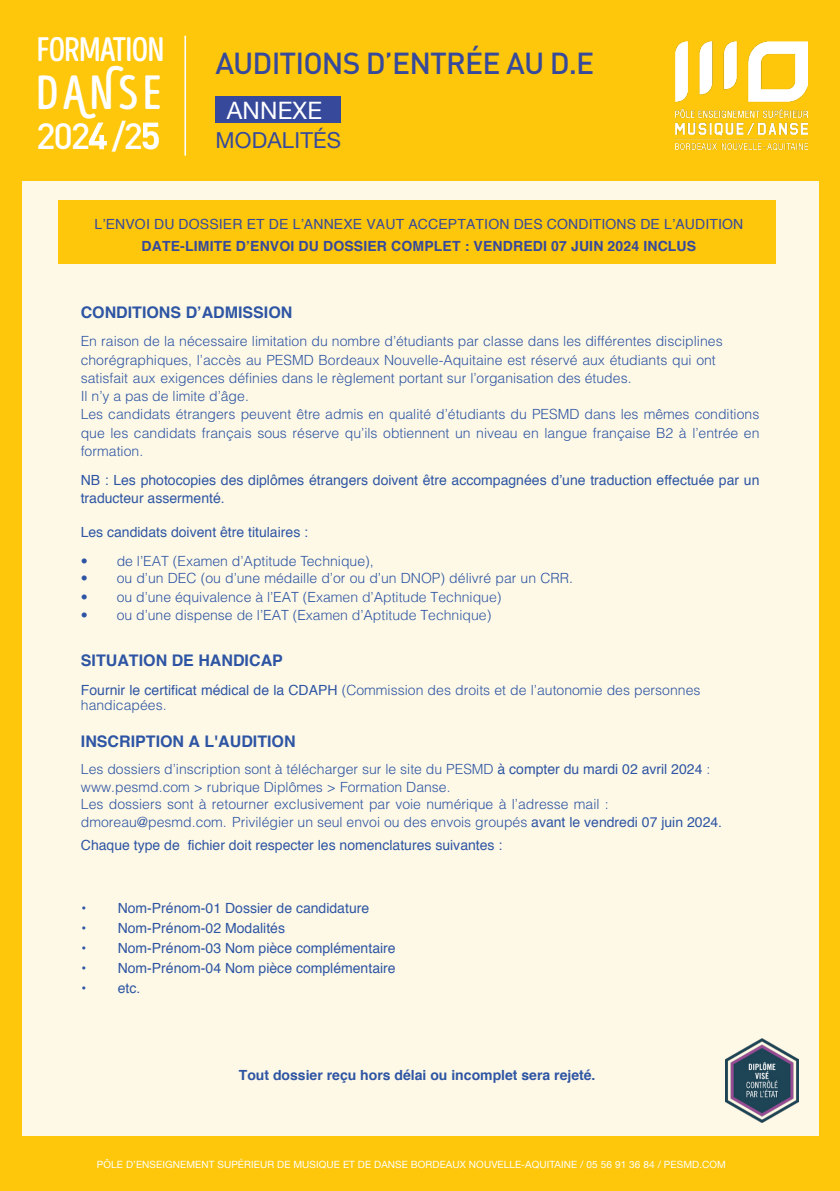
<style>
.page{position:relative;width:840px;height:1191px;background:#fff}
.page>*{position:absolute;margin:0;border:0;box-sizing:border-box;transform-origin:0 0}
.t1{font:48px "Intro Head BUC Trial Base";letter-spacing:.09em;color:#fff}
.t2{font:500 36px "DIN Pro";letter-spacing:-.065em;color:#fff}
.t3{font:34px "Intro Head BUC Trial Base";letter-spacing:-.03em;color:#fff}
.t4{font:500 30px "DIN Pro";letter-spacing:-.03em;color:#36499b}
.t5{font:24px "Helvetica Neue";letter-spacing:.01em;color:#fff}
.t6{font:22px "Helvetica Neue";letter-spacing:.01em;color:#36499b}
.t7{font:700 16px "Helvetica";color:#2e55a4}
.t8{font:300 14px/18.2px "Helvetica";color:#2e55a4}
.t9{font:14px/18px "Helvetica";color:#2e55a4}
.t10{font:14px/22px "Helvetica";letter-spacing:.01em;color:#36499b;text-align:center}
.t11{font:700 14px "Helvetica";color:#2e55a4}
.t12{font:10px "Helvetica Neue";letter-spacing:.01em;color:#fff}
.s1{font-weight:700}
.s2{font-weight:400}
</style>
<div class="page">
<hr style="left:839px;top:0;width:1px;height:1191px;background:#fec70c">
<div style="left:0;top:0;width:839px;height:1191px;background:#fec70c"></div>
<img style="left:675px;top:42px;width:132px;height:107px">
<div style="left:23px;top:181px;width:795px;height:954px;background:#fef9e6"></div>
<div style="left:215px;top:97px;width:125px;height:26px;background:#36499b"></div>
<hr style="left:184px;top:36px;width:2px;height:119px;background:#fff">
<img style="left:725px;top:1038px;width:72px;height:84px">
<div style="left:58px;top:200px;width:717px;height:64px;background:#fec70c"></div>
<p class="t3" style="left:36px;top:30px;width:130px">formation</p>
<p class="t1" style="left:36px;top:66px;width:127px">DANSe</p>
<p class="t2" style="left:36px;top:107px;width:125px">2024 /25</p>
<p class="t4" style="left:215px;top:39px;width:380px">AUDITIONS D’ENTRÉE AU D.E</p>
<p class="t5" style="left:226px;top:93px;width:97px">ANNEXE</p>
<p class="t6" style="left:215px;top:124px;width:127px">MODALITÉS</p>
<p class="t10" style="left:94px;top:213px;width:650px">L’ENVOI DU DOSSIER ET DE L’ANNEXE VAUT ACCEPTATION DES CONDITIONS DE L’AUDITION<br><span class="s1">DATE-LIMITE D’ENVOI DU DOSSIER COMPLET : VENDREDI 07 JUIN 2024 INCLUS</span></p>
<p class="t7" style="left:81px;top:302px;width:213px">CONDITIONS D’ADMISSION</p>
<p class="t8" style="left:81px;top:332px;width:680px">En raison de la nécessaire limitation du nombre d’étudiants par classe dans les différentes disciplines chorégraphiques, l’accès au PESMD Bordeaux Nouvelle-Aquitaine est réservé aux étudiants qui ont satisfait aux exigences définies dans le règlement portant sur l’organisation des études.<br>Il n’y a pas de limite d’âge.<br>Les candidats étrangers peuvent être admis en qualité d’étudiants du PESMD dans les mêmes conditions que les candidats français sous réserve qu’ils obtiennent un niveau en langue française B2 à l’entrée en formation.</p>
<p class="t9" style="left:81px;top:470px;width:680px">NB : Les photocopies des diplômes étrangers doivent être accompagnées d’une traduction effectuée par un traducteur assermenté.</p>
<p class="t9" style="left:81px;top:522px;width:229px">Les candidats doivent être titulaires :</p>
<p class="t8" style="left:81px;top:552px;width:294px">• de l’EAT (Examen d’Aptitude Technique),</p>
<p class="t8" style="left:81px;top:569px;width:493px">• ou d’un DEC (ou d’une médaille d’or ou d’un DNOP) délivré par un CRR.</p>
<p class="t8" style="left:81px;top:588px;width:422px">• ou d’une équivalence à l’EAT (Examen d’Aptitude Technique)</p>
<p class="t8" style="left:81px;top:606px;width:412px">• ou d’une dispense de l’EAT (Examen d’Aptitude Technique)</p>
<p class="t7" style="left:81px;top:650px;width:203px">SITUATION DE HANDICAP</p>
<p class="t8" style="left:81px;top:682px;width:620px;line-height:15px"><span class="s2">Fournir le certificat médical de la CDAPH</span> (Commission des droits et de l’autonomie des personnes handicapées.</p>
<p class="t7" style="left:81px;top:731px;width:216px">INSCRIPTION A L'AUDITION</p>
<p class="t8" style="left:81px;top:760px;width:642px;line-height:17.6px">Les dossiers d’inscription sont à télécharger sur le site du PESMD <span class="s2">à compter du mardi 02 avril 2024</span> : www.pesmd.com &gt; rubrique Diplômes &gt; Formation Danse.<br>Les dossiers sont à retourner exclusivement par voie numérique à l’adresse mail : dmoreau@pesmd.com. Privilégier un seul envoi ou des envois groupés <span class="s2">avant le vendredi 07 juin 2024.</span></p>
<p class="t9" style="left:81px;top:835px;width:423px">Chaque type de fichier doit respecter les nomenclatures suivantes :</p>
<p class="t9" style="left:82px;top:899px;width:289px">• Nom-Prénom-01 Dossier de candidature</p>
<p class="t9" style="left:82px;top:919px;width:205px">• Nom-Prénom-02 Modalités</p>
<p class="t9" style="left:82px;top:939px;width:315px">• Nom-Prénom-03 Nom pièce complémentaire</p>
<p class="t9" style="left:82px;top:959px;width:315px">• Nom-Prénom-04 Nom pièce complémentaire</p>
<p class="t9" style="left:82px;top:979px;width:60px">• etc.</p>
<p class="t11" style="left:239px;top:1066px;width:358px">Tout dossier reçu hors délai ou incomplet sera rejeté.</p>
<p class="t12" style="left:97px;top:1157px;width:630px">PÔLE D’ENSEIGNEMENT SUPÉRIEUR DE MUSIQUE ET DE DANSE BORDEAUX NOUVELLE-AQUITAINE / 05 56 91 36 84 / PESMD.COM</p>
</div>
